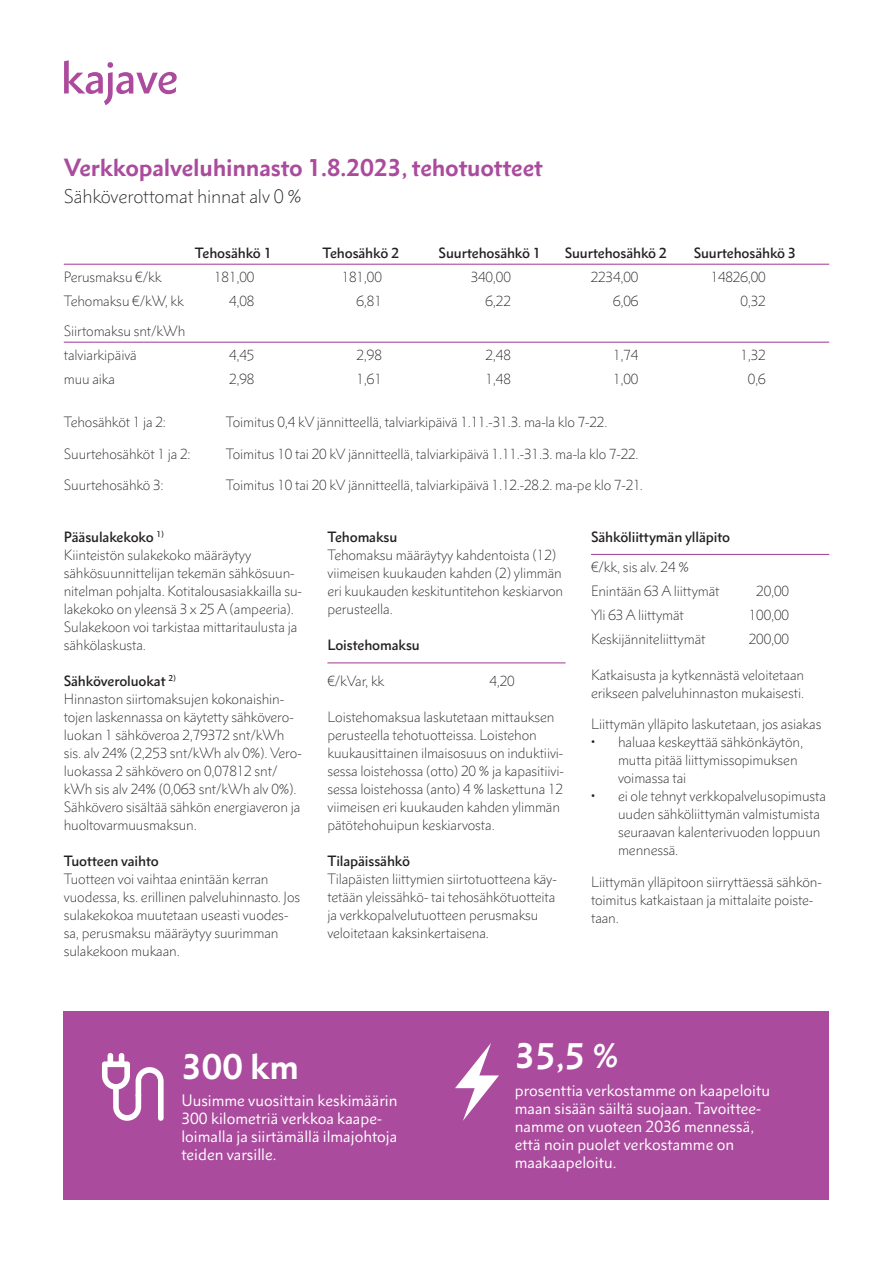
<style>
.page{position:relative;width:893px;height:1263px;background:#fff}
.page>*{position:absolute;margin:0;border:0;box-sizing:border-box;transform-origin:0 0}
.t1{font:700 33px "Metro Nova Pro";color:#fff}
.t2{font:700 22.5px "Metro Nova Pro";letter-spacing:-.01em;color:#ab4b9d}
.t3{font:300 18px "Metro Nova Pro";letter-spacing:-.01em;color:#231f20}
.t4{font:15px/18px "Metro Nova Pro";color:#fff}
.t5{font:300 13.5px/18px "Metro Nova Pro";letter-spacing:-.01em;color:#231f20}
.t6{font:500 13.5px "Metro Nova Pro";letter-spacing:-.01em;color:#231f20}
</style>
<div class="page">
<div style="left:64px;top:1011px;width:765px;height:188px;background:#ab4b9d"></div>
<hr style="left:64px;top:264px;width:765px;height:1px;background:#ab4b9d">
<hr style="left:64px;top:342px;width:765px;height:1px;background:#ab4b9d">
<svg style="left:64px;top:60px;width:113px;height:45px"></svg>
<hr style="left:327px;top:662px;width:239px;height:1px;background:#ab4b9d">
<hr style="left:591px;top:554px;width:238px;height:1px;background:#ab4b9d">
<div style="left:108px;top:1053px;width:5px;height:14px;background:#fff;border-radius:3px"></div>
<div style="left:119px;top:1053px;width:5px;height:14px;background:#fff;border-radius:3px"></div>
<svg style="left:102px;top:1061px;width:62px;height:60px"></svg>
<svg style="left:455px;top:1043px;width:44px;height:78px"></svg>
<p class="t2" style="left:64px;top:153px;width:481px">Verkkopalveluhinnasto 1.8.2023, tehotuotteet</p>
<p class="t3" style="left:64px;top:185px;width:239px">Sähköverottomat hinnat alv 0 %</p>
<p class="t6" style="left:195px;top:244px;width:78px">Tehosähkö 1</p>
<p class="t6" style="left:322px;top:244px;width:78px">Tehosähkö 2</p>
<p class="t6" style="left:439px;top:244px;width:104px">Suurtehosähkö 1</p>
<p class="t6" style="left:565px;top:244px;width:104px">Suurtehosähkö 2</p>
<p class="t6" style="left:694px;top:244px;width:104px">Suurtehosähkö 3</p>
<p class="t5" style="left:64px;top:268px;width:99px">Perusmaksu €/kk</p>
<p class="t5" style="left:214px;top:268px;width:42px">181,00</p>
<p class="t5" style="left:342px;top:268px;width:42px">181,00</p>
<p class="t5" style="left:471px;top:268px;width:42px">340,00</p>
<p class="t5" style="left:591px;top:268px;width:49px">2234,00</p>
<p class="t5" style="left:711px;top:268px;width:57px">14826,00</p>
<p class="t5" style="left:64px;top:292px;width:122px">Tehomaksu €/kW, kk</p>
<p class="t5" style="left:229px;top:292px;width:27px">4,08</p>
<p class="t5" style="left:356px;top:292px;width:27px">6,81</p>
<p class="t5" style="left:485px;top:292px;width:27px">6,22</p>
<p class="t5" style="left:613px;top:292px;width:27px">6,06</p>
<p class="t5" style="left:740px;top:292px;width:27px">0,32</p>
<p class="t5" style="left:64px;top:322px;width:123px">Siirtomaksu snt/kWh</p>
<p class="t5" style="left:64px;top:346px;width:74px">talviarkipäivä</p>
<p class="t5" style="left:229px;top:346px;width:27px">4,45</p>
<p class="t5" style="left:356px;top:346px;width:27px">2,98</p>
<p class="t5" style="left:485px;top:346px;width:27px">2,48</p>
<p class="t5" style="left:613px;top:346px;width:27px">1,74</p>
<p class="t5" style="left:740px;top:346px;width:27px">1,32</p>
<p class="t5" style="left:64px;top:370px;width:53px">muu aika</p>
<p class="t5" style="left:229px;top:370px;width:27px">2,98</p>
<p class="t5" style="left:356px;top:370px;width:27px">1,61</p>
<p class="t5" style="left:485px;top:370px;width:27px">1,48</p>
<p class="t5" style="left:613px;top:370px;width:27px">1,00</p>
<p class="t5" style="left:748px;top:370px;width:19px">0,6</p>
<p class="t5" style="left:64px;top:413px;width:104px">Tehosähköt 1 ja 2:</p>
<p class="t5" style="left:226px;top:413px;width:383px">Toimitus 0,4 kV jännitteellä, talviarkipäivä 1.11.-31.3. ma-la klo 7-22.</p>
<p class="t5" style="left:64px;top:444px;width:128px">Suurtehosähköt 1 ja 2:</p>
<p class="t5" style="left:226px;top:444px;width:414px">Toimitus 10 tai 20 kV jännitteellä, talviarkipäivä 1.11.-31.3. ma-la klo 7-22.</p>
<p class="t5" style="left:64px;top:476px;width:101px">Suurtehosähkö 3:</p>
<p class="t5" style="left:226px;top:476px;width:419px">Toimitus 10 tai 20 kV jännitteellä, talviarkipäivä 1.12.-28.2. ma-pe klo 7-21.</p>
<p class="t6" style="left:327px;top:528px;width:71px">Tehomaksu</p>
<p class="t5" style="left:327px;top:546px;width:237px">Tehomaksu määräytyy kahdentoista (12) viimeisen kuukauden kahden (2) ylimmän eri kuukauden keskituntitehon keskiarvon perusteella.</p>
<p class="t6" style="left:327px;top:636px;width:94px">Loistehomaksu</p>
<p class="t5" style="left:327px;top:672px;width:58px">€/kVar, kk</p>
<p class="t5" style="left:489px;top:672px;width:27px">4,20</p>
<p class="t5" style="left:327px;top:708px;width:238px">Loistehomaksua laskutetaan mittauksen perusteella tehotuotteissa. Loistehon kuukausittainen ilmaisosuus on induktiivi&shy;sessa loistehossa (otto) 20 % ja kapasitiivi&shy;sessa loistehossa (anto) 4 % laskettuna 12 viimeisen eri kuukauden kahden ylimmän pätötehohuipun keskiarvosta.</p>
<p class="t6" style="left:327px;top:852px;width:84px">Tilapäissähkö</p>
<p class="t5" style="left:327px;top:870px;width:231px">Tilapäisten liittymien siirtotuotteena käy&shy;tetään yleissähkö- tai tehosähkötuotteita ja verkkopalvelutuotteen perusmaksu veloitetaan kaksinkertaisena.</p>
<p class="t6" style="left:64px;top:528px;width:102px">Pääsulakekoko <sup>1)</sup></p>
<p class="t5" style="left:64px;top:546px;width:240px">Kiinteistön sulakekoko määräytyy sähkösuunnittelijan tekemän sähkösuun&shy;nitelman pohjalta. Kotitalousasiakkailla su&shy;lakekoko on yleensä 3 x 25 A (ampeeria).<br>Sulakekoon voi tarkistaa mittaritaulusta ja sähkölaskusta.</p>
<p class="t6" style="left:64px;top:672px;width:114px">Sähköveroluokat <sup>2)</sup></p>
<p class="t5" style="left:64px;top:690px;width:240px">Hinnaston siirtomaksujen kokonaishin&shy;tojen laskennassa on käytetty sähkövero&shy;luokan 1 sähköveroa 2,79372 snt/kWh sis. alv 24% (2,253 snt/kWh alv 0%). Vero&shy;luokassa 2 sähkövero on 0,07812 snt/ kWh sis alv 24% (0,063 snt/kWh alv 0%).<br>Sähkövero sisältää sähkön energiaveron ja huoltovarmuusmaksun.</p>
<p class="t6" style="left:64px;top:852px;width:97px">Tuotteen vaihto</p>
<p class="t5" style="left:64px;top:870px;width:238px">Tuotteen voi vaihtaa enintään kerran vuodessa, ks. erillinen palveluhinnasto. Jos sulakekokoa muutetaan useasti vuodes&shy;sa, perusmaksu määräytyy suurimman sulakekoon mukaan.</p>
<p class="t6" style="left:591px;top:528px;width:141px">Sähköliittymän ylläpito</p>
<p class="t5" style="left:591px;top:558px;width:99px">€/kk, sis alv. 24 %</p>
<p class="t5" style="left:591px;top:582px;width:130px">Enintään 63 A liittymät</p>
<p class="t5" style="left:756px;top:582px;width:34px">20,00</p>
<p class="t5" style="left:591px;top:606px;width:94px">Yli 63 A liittymät</p>
<p class="t5" style="left:749px;top:606px;width:42px">100,00</p>
<p class="t5" style="left:591px;top:630px;width:116px">Keskijänniteliittymät</p>
<p class="t5" style="left:749px;top:630px;width:42px">200,00</p>
<p class="t5" style="left:591px;top:666px;width:215px">Katkaisusta ja kytkennästä veloitetaan erikseen palveluhinnaston mukaisesti.</p>
<p class="t5" style="left:591px;top:715px;width:232px">Liittymän ylläpito laskutetaan, jos asiakas</p>
<p class="t5" style="left:618px;top:733px;width:187px;text-indent:-27px">• haluaa keskeyttää sähkönkäytön, mutta pitää liittymissopimuksen voimassa tai</p>
<p class="t5" style="left:618px;top:787px;width:209px;text-indent:-27px">• ei ole tehnyt verkkopalvelusopimusta uuden sähköliittymän valmistumista seuraavan kalenterivuoden loppuun mennessä.</p>
<p class="t5" style="left:591px;top:873px;width:232px">Liittymän ylläpitoon siirryttäessä sähkön&shy;toimitus katkaistaan ja mittalaite poiste&shy;taan.</p>
<p class="t1" style="left:181px;top:1045px;width:119px">300 km</p>
<p class="t4" style="left:181px;top:1091px;width:218px">Uusimme vuosittain keskimäärin<br>300 kilometriä verkkoa kaape&shy;loimalla ja siirtämällä ilmajohtoja teiden varsille.</p>
<p class="t1" style="left:515px;top:1035px;width:105px">35,5 %</p>
<p class="t4" style="left:515px;top:1081px;width:257px">prosenttia verkostamme on kaapeloitu maan sisään säiltä suojaan. Tavoittee&shy;namme on vuoteen 2036 mennessä, että noin puolet verkostamme on maakaapeloitu.</p>
</div>
